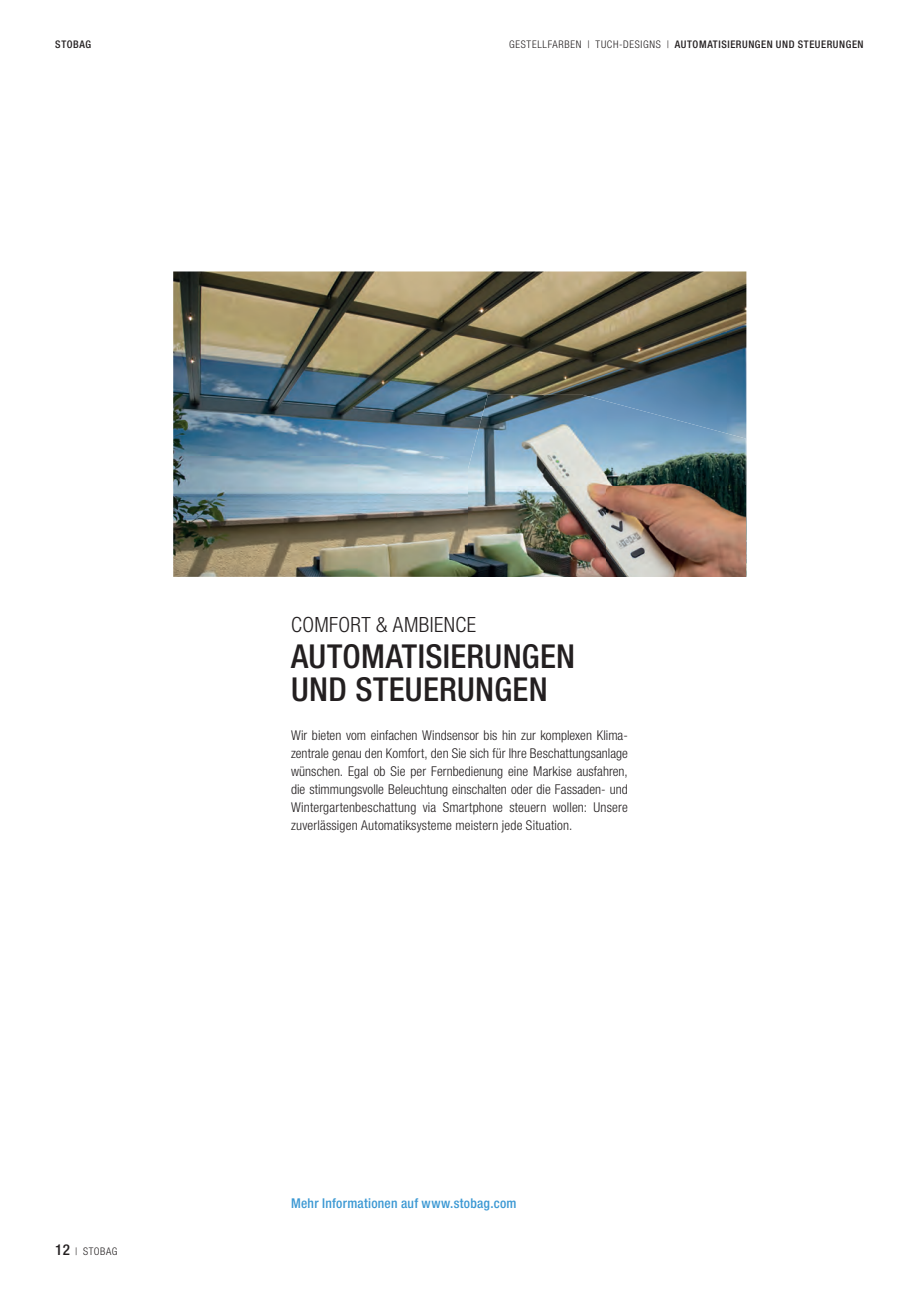
<style>
.page{position:relative;width:919px;height:1289px;background:#fff}
.page>*{position:absolute;margin:0;border:0;box-sizing:border-box;transform-origin:0 0}
.t1{font:500 condensed 33px/33px "Helvetica Neue LT Pro";letter-spacing:.01em;color:#231f20}
.t2{font:300 condensed 21px "Helvetica Neue LT Pro";letter-spacing:.02em;color:#231f20}
.t3{font:300 condensed 13.5px/18px "Helvetica Neue LT Pro";letter-spacing:.015em;color:#231f20;text-align:justify}
.t4{font:500 condensed 13.5px "Helvetica Neue LT Pro";letter-spacing:.02em;color:#3b98d3}
.t5{font:500 condensed 10.5px "Helvetica Neue LT Pro";letter-spacing:.055em;color:#231f20}
.t6{font:300 condensed 10.5px "Helvetica Neue LT Pro";letter-spacing:.05em;color:#231f20}
.s1{font-weight:300}
.s2{font-weight:500;font-size:15px}
</style>
<div class="page">
<img style="left:173px;top:271px;width:573px;height:306px">
<img style="left:468px;top:486px;width:277px;height:91px">
<img style="left:468px;top:395px;width:139px;height:91px">
<img style="left:606px;top:401px;width:139px;height:85px">
<p class="t5" style="left:55px;top:38px;width:37px">STOBAG</p>
<p class="t5" style="left:509px;top:38px;width:356px"><span class="s1">GESTELLFARBEN | TUCH-DESIGNS |</span> AUTOMATISIERUNGEN UND STEUERUNGEN</p>
<h2 class="t2" style="left:291px;top:612px;width:186px">COMFORT &amp; AMBIENCE</h2>
<h1 class="t1" style="left:291px;top:639px;width:285px">AUTOMATISIERUNGEN<br>UND STEUERUNGEN</h1>
<p class="t3" style="left:291px;top:725px;width:338px">Wir bieten vom einfachen Windsensor bis hin zur komplexen Klima&shy;zentrale genau den Komfort, den Sie sich für Ihre Beschattungsanlage wünschen. Egal ob Sie per Fernbedienung eine Markise ausfahren, die stimmungsvolle Beleuchtung einschalten oder die Fassa den- und Wintergartenbeschattung via Smartphone steuern wollen: Unsere zuverlässigen Automatiksysteme meistern jede Situation.</p>
<p class="t6" style="left:55px;top:1245px;width:64px"><span class="s2">12</span> | STOBAG</p>
<p class="t4" style="left:291px;top:1194px;width:227px">Mehr Informationen auf www.stobag.com</p>
</div>
